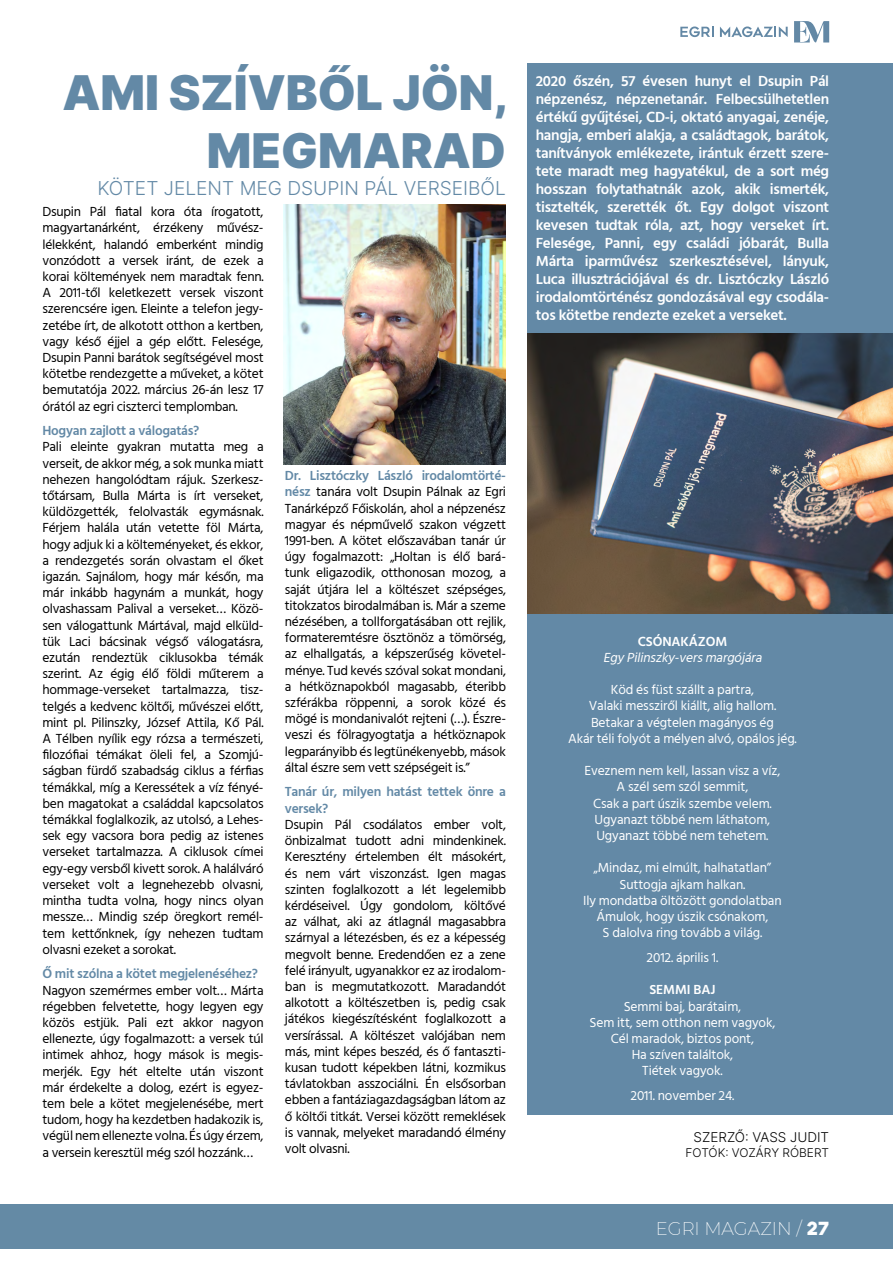
<style>
.page{position:relative;width:893px;height:1263px;background:#fff}
.page>*{position:absolute;margin:0;border:0;box-sizing:border-box;transform-origin:0 0}
.t1{font:900 47.85px/57.4px "Inter";color:#6389a6;text-align:right}
.t2{font:300 19.2px "Inter";color:#6389a6}
.t3{font:200 18px "Montserrat";color:#fff}
.t4{font:600 15px/18px "Hind Siliguri";letter-spacing:-.02em;color:#fff;text-align:justify}
.t5{font:13.5px/16.2px "Hind Siliguri";letter-spacing:-.02em;color:#000;text-align:justify}
.t6{font:13.5px/16.2px "Hind Siliguri";letter-spacing:-.01em;color:#fff;text-align:center}
.t7{font:600 13.5px/16.2px "Hind Siliguri";letter-spacing:-.02em;color:#6389a6}
.t8{font:italic 13.5px "Hind Siliguri";color:#fff}
.t9{font:600 13.5px "Hind Siliguri";letter-spacing:-.01em;color:#fff}
.t10{font:300 13.5px "Inter";color:#000}
.t11{font:300 12px "Inter";color:#000}
.s1{font-weight:600;color:#6389a6}
.s2{font-family:"Geometos Neue";font-weight:800}
</style>
<div class="page">
<div style="left:527px;top:64px;width:366px;height:1051px;background:#6389a6"></div>
<div style="left:0;top:1204px;width:893px;height:44px;background:#648aa5"></div>
<svg style="left:794px;top:21px;width:35px;height:22px"></svg>
<svg style="left:680px;top:27px;width:34px;height:10px"></svg>
<svg style="left:720px;top:27px;width:68px;height:10px"></svg>
<img style="left:527px;top:334px;width:366px;height:279px">
<img style="left:283px;top:205px;width:222px;height:259px">
<h1 class="t1" style="left:63px;top:63px;width:448px">AMI SZÍVBŐL JÖN,<br>MEGMARAD</h1>
<h2 class="t2" style="left:97px;top:174px;width:410px">KÖTET JELENT MEG DSUPIN PÁL VERSEIBŐL</h2>
<p class="t5" style="left:43px;top:204px;width:223px">Dsupin Pál fiatal kora óta írogatott, magyartanárként, érzékeny művész&shy;lélekként, halandó emberként mindig vonzódott a versek iránt, de ezek a korai költemények nem maradtak fenn.<br>A 2011-től keletkezett versek viszont szerencsére igen. Eleinte a telefon jegy&shy;zetébe írt, de alkotott otthon a kertben, vagy késő éjjel a gép előtt. Felesége, Dsupin Panni barátok segítségével most kötetbe rendezgette a műveket, a kötet bemutatója 2022. március 26-án lesz 17 órától az egri ciszterci templomban.</p>
<p class="t7" style="left:43px;top:423px;width:158px">Hogyan zajlott a válogatás?</p>
<p class="t5" style="left:43px;top:440px;width:223px">Pali eleinte gyakran mutatta meg a verseit, de akkor még, a sok munka miatt nehezen hangolódtam rájuk. Szerkesz&shy;tőtársam, Bulla Márta is írt verseket, küldözgették, felolvasták egymásnak.<br>Férjem halála után vetette föl Márta, hogy adjuk ki a költeményeket, és ekkor, a rendezgetés során olvastam el őket igazán. Sajnálom, hogy már későn, ma már inkább hagynám a munkát, hogy olvashassam Palival a verseket… Közö&shy;sen válogattunk Mártával, majd elküld&shy;tük Laci bácsinak végső válogatásra, ezután rendeztük ciklusokba témák szerint. Az égig élő földi műterem a hommage-verseket tartalmazza, tisz&shy;telgés a kedvenc költői, művészei előtt, mint pl. Pilinszky, József Attila, Kő Pál.<br>A Télben nyílik egy rózsa a természeti, filozófiai témákat öleli fel, a Szomjú&shy;ságban fürdő szabadság ciklus a férfias témákkal, míg a Keressétek a víz fényé&shy;ben magatokat a családdal kapcsolatos témákkal foglalkozik, az utolsó, a Lehes&shy;sek egy vacsora bora pedig az istenes verseket tartalmazza. A ciklusok címei egy-egy versből kivett sorok. A halálváró verseket volt a legnehezebb olvasni, mintha tudta volna, hogy nincs olyan messze… Mindig szép öregkort remél&shy;tem kettőnknek, így nehezen tudtam olvasni ezeket a sorokat.</p>
<p class="t7" style="left:43px;top:966px;width:217px">Ő mit szólna a kötet megjelenéséhez?</p>
<p class="t5" style="left:43px;top:983px;width:223px">Nagyon szemérmes ember volt… Márta régebben felvetette, hogy legyen egy közös estjük. Pali ezt akkor nagyon ellenezte, úgy fogalmazott: a versek túl intimek ahhoz, hogy mások is megis&shy;merjék. Egy hét eltelte után viszont már érdekelte a dolog, ezért is egyez&shy;tem bele a kötet megjelenésébe, mert tudom, hogy ha kezdetben hadakozik is, végül nem ellenezte volna. És úgy érzem, a versein keresztül még szól hozzánk…</p>
<p class="t5" style="left:285px;top:468px;width:223px"><span class="s1">Dr. Lisztóczky László irodalomtörté&shy;nész</span> tanára volt Dsupin Pálnak az Egri Tanárképző Főiskolán, ahol a népzenész magyar és népművelő szakon végzett 1991-ben. A kötet előszavában tanár úr úgy fogalmazott: „Holtan is élő bará&shy;tunk eligazodik, otthonosan mozog, a saját útjára lel a költészet szépséges, titokzatos birodalmában is. Már a szeme nézésében, a tollforgatásában ott rejlik, formateremtésre ösztönöz a tömörség, az elhallgatás, a képszerűség követel&shy;ménye. Tud kevés szóval sokat mondani, a hétköznapokból magasabb, éteribb szférákba röppenni, a sorok közé és mögé is mondanivalót rejteni (…). Észre&shy;veszi és fölragyogtatja a hétköznapok legparányibb és legtünékenyebb, mások által észre sem vett szépségeit is.”</p>
<p class="t7" style="left:285px;top:784px;width:223px">Tanár úr, milyen hatást tettek önre a versek?</p>
<p class="t5" style="left:285px;top:817px;width:223px">Dsupin Pál csodálatos ember volt, önbizalmat tudott adni mindenkinek.<br>Keresztény értelemben élt másokért, és nem várt viszonzást. Igen magas szinten foglalkozott a lét legelemibb kérdéseivel. Úgy gondolom, költővé az válhat, aki az átlagnál magasabbra szárnyal a létezésben, és ez a képesség megvolt benne. Eredendően ez a zene felé irányult, ugyanakkor ez az irodalom&shy;ban is megmutatkozott. Maradandót alkotott a költészetben is, pedig csak játékos kiegészítésként foglalkozott a versírással. A költészet valójában nem más, mint képes beszéd, és ő fantaszti&shy;kusan tudott képekben látni, kozmikus távlatokban asszociálni. Én elsősorban ebben a fantáziagazdagságban látom az ő költői titkát. Versei között remeklések is vannak, melyeket maradandó élmény volt olvasni.</p>
<p class="t4" style="left:536px;top:72px;width:295px">2020 őszén, 57 évesen hunyt el Dsupin Pál népzenész, népzenetanár. Felbecsülhetetlen értékű gyűjtései, CD-i, oktató anyagai, zenéje, hangja, emberi alakja, a családtagok, barátok, tanítványok emlékezete, irántuk érzett szere&shy;tete maradt meg hagyatékul, de a sort még hosszan folytathatnák azok, akik ismerték, tisztelték, szerették őt. Egy dolgot viszont kevesen tudtak róla, azt, hogy verseket írt.<br>Felesége, Panni, egy családi jóbarát, Bulla Márta iparművész szerkesztésével, lányuk, Luca illusztrációjával és dr. Lisztóczky László irodalomtörténész gondozásával egy csodála&shy;tos kötetbe rendezte ezeket a verseket.</p>
<p class="t9" style="left:638px;top:631px;width:91px">CSÓNAKÁZOM</p>
<p class="t8" style="left:603px;top:648px;width:164px">EgyPilinszky-versmargójára</p>
<p class="t6" style="left:568px;top:682px;width:230px">Köd és füst szállt a partra,<br>Valaki messziről kiállt, alig hallom.<br>Betakar a végtelen magányos ég<br>Akár téli folyót a mélyen alvó, opálos jég.</p>
<p class="t6" style="left:584px;top:763px;width:198px">Eveznem nem kell, lassan visz a víz,<br>A szél sem szól semmit,<br>Csak a part úszik szembe velem.<br>Ugyanazt többé nem láthatom,<br>Ugyanazt többé nem tehetem.</p>
<p class="t6" style="left:583px;top:861px;width:200px">„Mindaz, mi elmúlt, halhatatlan”<br>Suttogja ajkam halkan.<br>Ily mondatba öltözött gondolatban<br>Ámulok, hogy úszik csónakom,<br>S dalolva ring tovább a világ.</p>
<p class="t6" style="left:647px;top:950px;width:73px">2012. április 1.</p>
<p class="t9" style="left:649px;top:980px;width:68px">SEMMI BAJ</p>
<p class="t6" style="left:589px;top:999px;width:187px">Semmi baj, barátaim,<br>Sem itt, sem otthon nem vagyok,<br>Cél maradok, biztos pont,<br>Ha szíven találtok,<br>Tiétek vagyok.</p>
<p class="t6" style="left:630px;top:1088px;width:105px">2011. november 24.</p>
<p class="t10" style="left:694px;top:1127px;width:137px">SZERZŐ: VASS JUDIT</p>
<p class="t11" style="left:686px;top:1143px;width:145px">FOTÓK: VOZÁRY RÓBERT</p>
<h3 class="t3" style="left:656px;top:1216px;width:175px">EGRI MAGAZIN / <span class="s2">27</span></h3>
</div>
